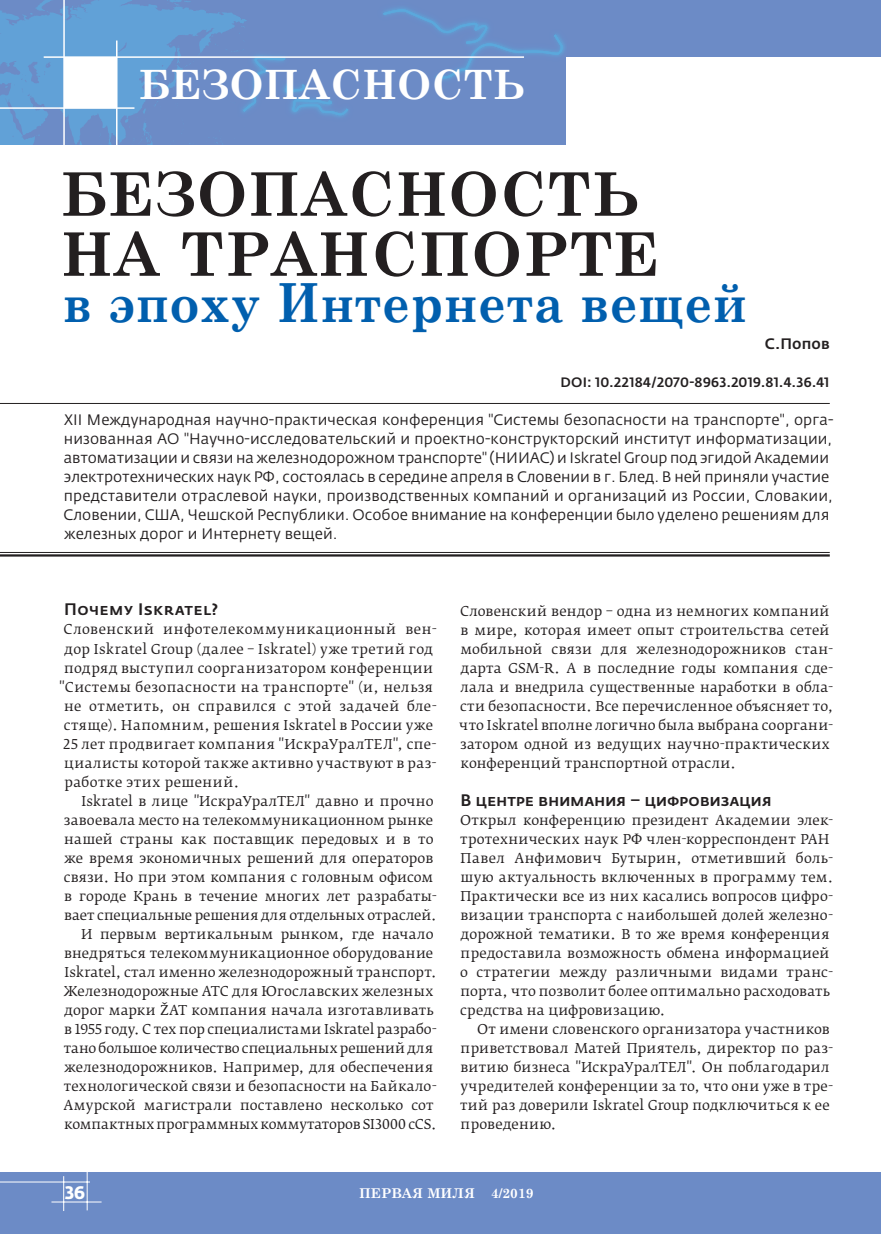
<style>
.page{position:relative;width:881px;height:1234px;background:#fff}
.page>*{position:absolute;margin:0;border:0;box-sizing:border-box;transform-origin:0 0}
.t1{font:700 60px/60px "Century Schoolbook";letter-spacing:.015em;color:#231f20}
.t2{font:700 54px "Century Schoolbook";letter-spacing:.015em;color:#015fae;scale:.9 1}
.t3{font:700 40.5px "Century Schoolbook";letter-spacing:.005em;color:#fff}
.t4{font:700 18px "Fedra Sans Pro";color:#fff}
.t5{font:500 16.5px "Fedra Sans Pro";letter-spacing:-.005em;color:#231f20}
.t6{font:500 16.5px "Fedra Sans Pro";letter-spacing:.025em;color:#231f20}
.t7{font:15px/19px "Fedra Sans Pro";letter-spacing:.005em;color:#231f20}
.t8{font:500 15px "Fedra Sans Pro";color:#231f20}
.t9{font:13.5px/19px "Fedra Serif B Pro";letter-spacing:.01em;color:#231f20}
.t10{font:13.5px "Fedra Serif B Pro";letter-spacing:.03em;color:#231f20}
.t11{font:13.5px "Fedra Serif B Pro";letter-spacing:.035em;color:#231f20}
.t12{font:13.5px "Fedra Serif B Pro";letter-spacing:-.01em;color:#231f20}
.t13{font:500 13.5px "Fedra Sans Alt Pro";letter-spacing:.015em;color:#231f20}
.t14{font:13.5px "Fedra Serif B Pro";letter-spacing:.04em;color:#231f20}
.t15{font:700 13.5px "Century Schoolbook";color:#fff}
</style>
<div class="page">
<div style="left:0;top:0;width:880px;height:57px;background:#6c8bc6"></div>
<div style="left:0;top:1172px;width:880px;height:61px;background:#6c8bc6"></div>
<hr style="left:51px;top:1201px;width:50px;height:1px;background:#fff">
<hr style="left:87px;top:1171px;width:1px;height:39px;background:#fff">
<hr style="left:63px;top:1175px;width:1px;height:35px;background:#fff">
<hr style="left:0;top:1181px;width:90px;height:1px;background:#fff">
<svg style="left:0;top:0;width:562px;height:144px"></svg>
<hr style="left:63px;top:0;width:2px;height:159px;background:#fff">
<hr style="left:116px;top:40px;width:1px;height:119px;background:#fff">
<hr style="left:0;top:107px;width:134px;height:2px;background:#fff">
<hr style="left:44px;top:56px;width:480px;height:2px;background:#fff">
<div style="left:64px;top:57px;width:53px;height:51px;background:#fff"></div>
<hr style="left:0;top:403px;width:829px;height:1px;background:#231f20">
<hr style="left:0;top:552px;width:829px;height:1px;background:#231f20">
<hr style="left:0;top:554px;width:829px;height:2px;background:#231f20">
<h3 class="t3" style="left:138px;top:53px;width:388px">Безопасность</h3>
<h1 class="t1" style="left:60px;top:161px;width:589px">Безопасность на транспорте</h1>
<h2 class="t2" style="left:63px;top:261px;width:760px">в эпоху Интернета вещей</h2>
<p class="t8" style="left:764px;top:334px;width:66px">С.Попов</p>
<p class="t13" style="left:560px;top:374px;width:270px">DOI: 10.22184/2070-8963.2019.81.4.36.41</p>
<p class="t7" style="left:63px;top:410px;width:771px">XII Международная научно-практическая конференция "Системы безопасности на транспорте", орга&shy;низованная АО "Научно-исследовательский и проектно-конструкторский институт информатизации, автоматизации и связи на железнодорожном транспорте" (НИИАС) и Iskratel Group под эгидой Академии электротехнических наук РФ, состоялась в середине апреля в Словении в г. Блед. В ней приняли участие представители отраслевой науки, производственных компаний и организаций из России, Словакии, Словении, США, Чешской Республики. Особое внимание на конференции было уделено решениям для железных дорог и Интернету вещей.</p>
<p class="t6" style="left:64px;top:599px;width:155px">Почему Iskratel?</p>
<p class="t14" style="left:64px;top:621px;width:374px">Словенский инфотелекоммуникационный вен-</p>
<p class="t9" style="left:65px;top:639px;width:370px">дор Iskratel Group (далее – Iskratel) уже третий год</p>
<p class="t10" style="left:64px;top:659px;width:370px">подряд выступил соорганизатором конференции</p>
<p class="t11" style="left:59px;top:678px;width:375px">"Системы безопасности на транспорте" (и, нельзя</p>
<p class="t11" style="left:64px;top:697px;width:374px">не отметить, он справился с этой задачей бле-</p>
<p class="t10" style="left:64px;top:716px;width:371px">стяще). Напомним, решения Iskratel в России уже</p>
<p class="t10" style="left:63px;top:735px;width:374px">25 лет продвигает компания "ИскраУралТЕЛ", спе-</p>
<p class="t10" style="left:64px;top:754px;width:374px">циалисты которой также активно участвуют в раз-</p>
<p class="t11" style="left:64px;top:773px;width:176px">работке этих решений.</p>
<p class="t9" style="left:81px;top:791px;width:353px">Iskratel в лице "ИскраУралТЕЛ" давно и прочно</p>
<p class="t9" style="left:64px;top:810px;width:370px">завоевала место на телекоммуникационном рынке</p>
<p class="t9" style="left:64px;top:829px;width:370px">нашей страны как поставщик передовых и в то</p>
<p class="t9" style="left:64px;top:848px;width:370px">же время экономичных решений для операторов</p>
<p class="t9" style="left:64px;top:867px;width:371px">связи. Но при этом компания с головным офисом</p>
<p class="t9" style="left:64px;top:886px;width:374px">в городе Крань в течение многих лет разрабаты-</p>
<p class="t9" style="left:64px;top:905px;width:374px">вает специальные решения для отдельных отраслей.</p>
<p class="t9" style="left:81px;top:924px;width:354px">И первым вертикальным рынком, где начало</p>
<p class="t9" style="left:64px;top:943px;width:370px">внедряться телекоммуникационное оборудование</p>
<p class="t9" style="left:64px;top:962px;width:374px">Iskratel, стал именно железнодорожный транспорт.</p>
<p class="t9" style="left:64px;top:981px;width:371px">Железнодорожные АТС для Югославских железных</p>
<p class="t9" style="left:65px;top:1000px;width:370px">дорог марки ŽAT компания начала изготавливать</p>
<p class="t9" style="left:64px;top:1019px;width:374px">в 1955 году. С тех пор специалистами Iskratel разрабо-</p>
<p class="t12" style="left:64px;top:1039px;width:371px">тано большое количество специальных решений для</p>
<p class="t9" style="left:64px;top:1057px;width:370px">железнодорожников. Например, для обеспечения</p>
<p class="t9" style="left:64px;top:1076px;width:374px">технологической связи и безопасности на Байкало-</p>
<p class="t9" style="left:64px;top:1095px;width:371px">Амурской магистрали поставлено несколько сот</p>
<p class="t12" style="left:64px;top:1115px;width:374px">компактных программных коммутаторов SI3000 cCS.</p>
<p class="t9" style="left:459px;top:601px;width:375px">Словенский вендор – одна из немногих компаний в мире, которая имеет опыт строительства сетей мобильной связи для железнодорожников стан&shy;дарта GSM-R. А в последние годы компания сде&shy;лала и внедрила существенные наработки в обла&shy;сти безопасности. Все перечисленное объясняет то, что Iskratel вполне логично была выбрана сооргани&shy;затором одной из ведущих научно-практических конференций транспортной отрасли.</p>
<p class="t5" style="left:460px;top:789px;width:312px">В центре внимания – цифровизация</p>
<p class="t9" style="left:460px;top:810px;width:374px">Открыл конференцию президент Академии элек&shy;тротехнических наук РФ член-корреспондент РАН Павел Анфимович Бутырин, отметивший боль&shy;шую актуальность включенных в программу тем.<br>Практически все из них касались вопросов цифро&shy;визации транспорта с наибольшей долей железно&shy;дорожной тематики. В то же время конференция предоставила возможность обмена информацией о стратегии между различными видами транс&shy;порта, что позволит более оптимально расходовать средства на цифровизацию.</p>
<p class="t9" style="left:460px;top:1019px;width:374px;text-indent:17px">От имени словенского организатора участников приветствовал Матей Приятель, директор по раз&shy;витию бизнеса "ИскраУралТЕЛ". Он поблагодарил учредителей конференции за то, что они уже в тре&shy;тий раз доверили Iskratel Group подключиться к ее проведению.</p>
<h3 class="t4" style="left:65px;top:1180px;width:22px">36</h3>
<p class="t15" style="left:359px;top:1181px;width:176px">ПЕРВАЯ МИЛЯ 4/2019</p>
</div>
